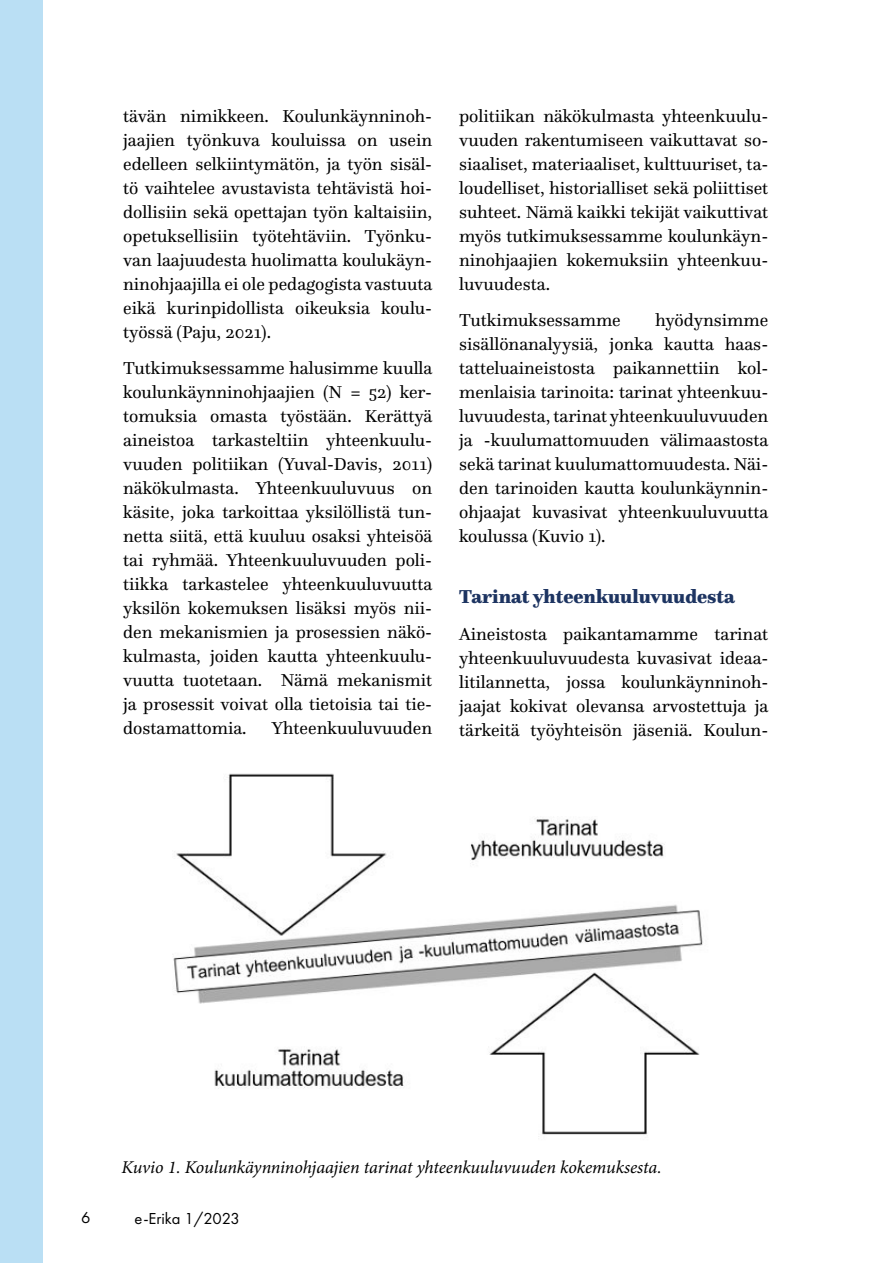
<style>
.page{position:relative;width:893px;height:1263px;background:#fff}
.page>*{position:absolute;margin:0;border:0;box-sizing:border-box;transform-origin:0 0}
.ARTIKKELI_-_väliotsi{font:900 19.5px "Questa";color:#1d3461}
.ARTIKKELI_-_leipätek{font:18px/24px "Questa";color:#000;text-align:justify}
.t1{font:italic 18px "Minion Pro";letter-spacing:-.01em;color:#000}
.t2{font:16.5px "Futura PT";color:#000}
</style>
<div class="page">
<div style="left:0;top:0;width:42px;height:1263px;background:#badff4"></div>
<img style="left:173px;top:773px;width:530px;height:364px">
<p class="ARTIKKELI_-_leipätek" style="left:123px;top:103px;width:311px">tävän nimikkeen. Koulunkäynninoh&shy;jaajien työnkuva kouluissa on usein edelleen selkiintymätön, ja työn sisäl&shy;tö vaihtelee avustavista tehtävistä hoi&shy;dollisiin sekä opettajan työn kaltaisiin, opetuksellisiin työtehtäviin. Työnku&shy;van laajuudesta huolimatta koulukäyn&shy;ninohjaajilla ei ole pedagogista vastuuta eikä kurinpidollista oikeuksia koulu&shy;työssä (Paju, 2021).</p>
<p class="ARTIKKELI_-_leipätek" style="left:123px;top:356px;width:311px">Tutkimuksessamme halusimme kuulla koulunkäynninohjaajien (N = 52) ker&shy;tomuksia omasta työstään. Kerättyä aineistoa tarkasteltiin yhteenkuulu&shy;vuuden politiikan (Yuval-Davis, 2011) näkökulmasta. Yhteenkuuluvuus on käsite, joka tarkoittaa yksilöllistä tun&shy;netta siitä, että kuuluu osaksi yhteisöä tai ryhmää. Yhteenkuuluvuuden poli&shy;tiikka tarkastelee yhteenkuuluvuutta yksilön kokemuksen lisäksi myös nii&shy;den mekanismien ja prosessien näkö&shy;kulmasta, joiden kautta yhteenkuulu&shy;vuutta tuotetaan. Nämä mekanismit ja prosessit voivat olla tietoisia tai tie&shy;dostamattomia.</p>
<p class="ARTIKKELI_-_leipätek" style="left:272px;top:716px;width:162px">Yhteenkuuluvuuden</p>
<p class="ARTIKKELI_-_leipätek" style="left:459px;top:103px;width:311px">politiikan näkökulmasta yhteenkuulu&shy;vuuden rakentumiseen vaikuttavat so&shy;siaaliset, materiaaliset, kulttuuriset, ta&shy;loudelliset, historialliset sekä poliittiset suhteet. Nämä kaikki tekijät vaikuttivat myös tutkimuksessamme koulunkäyn&shy;ninohjaajien kokemuksiin yhteenkuu&shy;luvuudesta.</p>
<p class="ARTIKKELI_-_leipätek" style="left:459px;top:308px;width:163px">Tutkimuksessamme</p>
<p class="ARTIKKELI_-_leipätek" style="left:459px;top:308px;width:311px;text-indent:196px">hyödynsimme sisällönanalyysiä, jonka kautta haas&shy;tatteluaineistosta paikannettiin kol&shy;menlaisia tarinoita: tarinat yhteenkuu&shy;luvuudesta, tarinat yhteenkuuluvuuden ja -kuulumattomuuden välimaastosta sekä tarinat kuulumattomuudesta. Näi&shy;den tarinoiden kautta koulunkäynnin&shy;ohjaajat kuvasivat yhteenkuuluvuutta koulussa (Kuvio 1).</p>
<h2 class="ARTIKKELI_-_väliotsi" style="left:459px;top:584px;width:277px">Tarinat yhteenkuuluvuudesta</h2>
<p class="ARTIKKELI_-_leipätek" style="left:459px;top:622px;width:311px">Aineistosta paikantamamme tarinat yhteenkuuluvuudesta kuvasivat ideaa&shy;litilannetta, jossa koulunkäynninoh&shy;jaajat kokivat olevansa arvostettuja ja tärkeitä työyhteisön jäseniä. Koulun-</p>
<p class="t1" style="left:122px;top:1155px;width:542px">Kuvio 1. Koulunkäynninohjaajien tarinat yhteenkuuluvuuden kokemuksesta.</p>
<p class="t2" style="left:81px;top:1207px;width:11px">6</p>
<p class="t2" style="left:135px;top:1209px;width:107px">e-Erika 1/2023</p>
</div>
